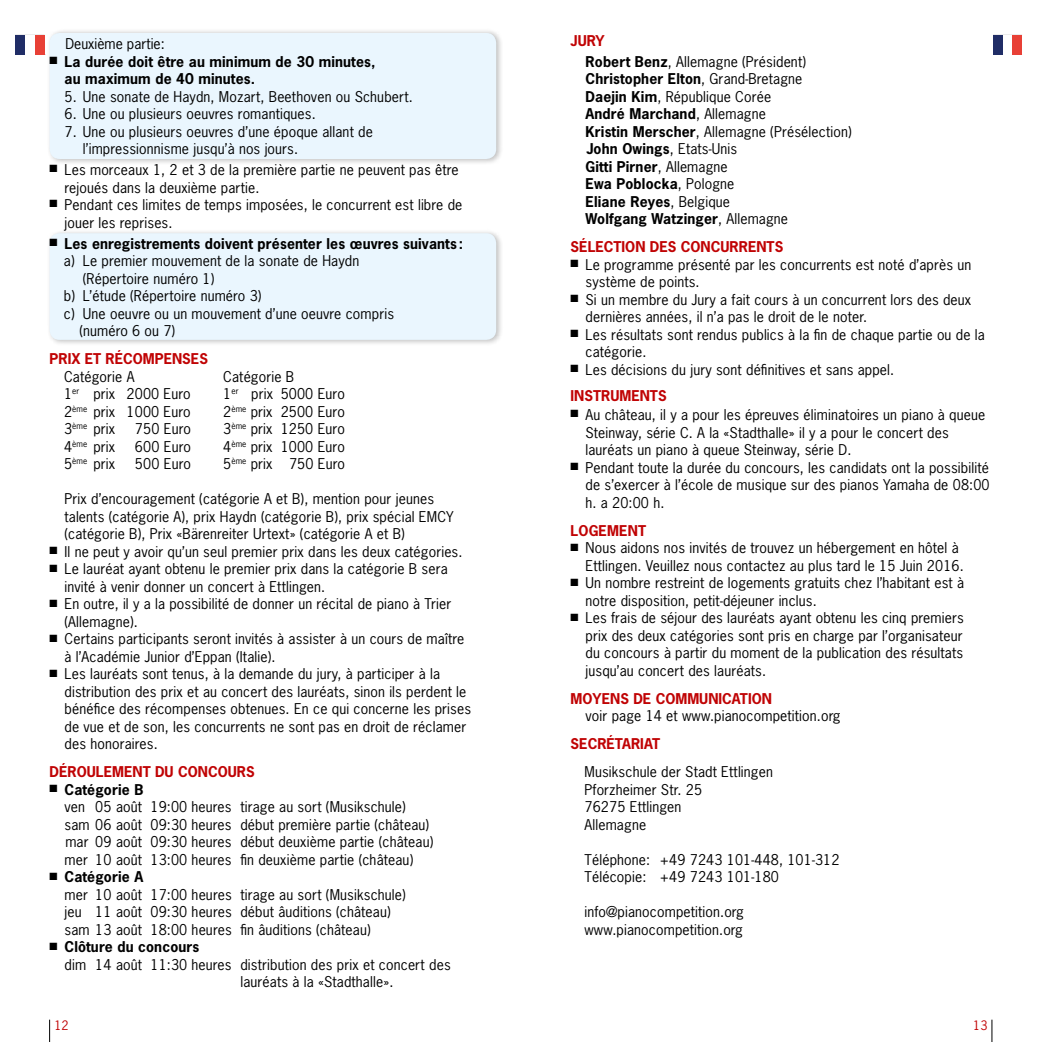
<style>
.page{position:relative;width:1042px;height:1042px;background:#fff}
.page>*{position:absolute;margin:0;border:0;box-sizing:border-box;transform-origin:0 0}
.t1{font:14px/17.5px "News Gothic";letter-spacing:.01em;color:#000}
.t2{font:700 14px/17.5px "News Gothic";letter-spacing:.01em;color:#000}
.t3{font:700 14px "News Gothic Std";color:#c00304}
.t4{font:14px "News Gothic Std";color:#000}
.t5{font:12.25px "News Gothic Std";color:#c00304}
.s1{font-weight:700}
</style>
<div class="page">
<svg style="left:49px;top:1019px;width:1px;height:23px"></svg>
<svg style="left:991px;top:1019px;width:1px;height:23px"></svg>
<div style="left:47px;top:28px;width:457px;height:137px;background:#000;opacity:.25"></div>
<div style="left:50px;top:33px;width:446px;height:126px;background:#eaf6fe;border-radius:10px"></div>
<div style="left:47px;top:228px;width:457px;height:117px;background:#000;opacity:.25"></div>
<div style="left:50px;top:233px;width:446px;height:107px;background:#eaf6fe;border-radius:10px"></div>
<div style="left:993px;top:35px;width:10px;height:20px;background:#202d66"></div>
<div style="left:1012px;top:35px;width:10px;height:20px;background:#e84036"></div>
<svg style="left:44px;top:35px;width:1px;height:20px"></svg>
<div style="left:15px;top:35px;width:10px;height:20px;background:#202d66"></div>
<div style="left:35px;top:35px;width:9px;height:20px;background:#e84036"></div>
<p class="t4" style="left:65px;top:35px;width:101px">Deuxième partie:</p>
<p class="t2" style="left:64px;top:52px;width:312px;text-indent:-15px">■ La durée doit être au minimum de 30 minutes, au maximum de 40 minutes.</p>
<p class="t1" style="left:64px;top:87px;width:350px">5. Une sonate de Haydn, Mozart, Beethoven ou Schubert.</p>
<p class="t1" style="left:64px;top:105px;width:253px">6. Une ou plusieurs oeuvres romantiques.</p>
<p class="t1" style="left:83px;top:122px;width:291px;text-indent:-18px">7. Une ou plusieurs oeuvres d’une époque allant de l’impressionnisme jusqu’à nos jours.</p>
<p class="t1" style="left:64px;top:161px;width:395px;text-indent:-15px">■ Les morceaux 1, 2 et 3 de la première partie ne peuvent pas être rejoués dans la deuxième partie.</p>
<p class="t1" style="left:64px;top:196px;width:399px;text-indent:-15px">■ Pendant ces limites de temps imposées, le concurrent est libre de jouer les reprises.</p>
<p class="t2" style="left:50px;top:234px;width:415px">■ Les enregistrements doivent présenter les œuvres suivants :</p>
<p class="t1" style="left:64px;top:252px;width:297px">a) Le premier mouvement de la sonate de Haydn</p>
<p class="t1" style="left:83px;top:269px;width:133px">(Répertoire numéro 1)</p>
<p class="t1" style="left:64px;top:287px;width:199px">b) L’étude (Répertoire numéro 3)</p>
<p class="t1" style="left:64px;top:304px;width:332px">c) Une oeuvre ou un mouvement d’une oeuvre compris</p>
<p class="t1" style="left:79px;top:322px;width:97px">(numéro 6 ou 7)</p>
<p class="t3" style="left:50px;top:349px;width:160px">PRIX ET RÉCOMPENSES</p>
<p class="t1" style="left:64px;top:367px;width:72px">Catégorie A</p>
<p class="t1" style="left:223px;top:367px;width:72px">Catégorie B</p>
<p class="t1" style="left:64px;top:385px;width:128px">1<sup>er</sup> prix 2000 Euro</p>
<p class="t1" style="left:223px;top:385px;width:123px">1<sup>er</sup> prix 5000 Euro</p>
<p class="t1" style="left:64px;top:402px;width:128px">2<sup>ème</sup> prix 1000 Euro</p>
<p class="t1" style="left:223px;top:402px;width:123px">2<sup>ème</sup> prix 2500 Euro</p>
<p class="t1" style="left:64px;top:420px;width:53px">3<sup>ème</sup> prix</p>
<p class="t1" style="left:135px;top:420px;width:57px">750 Euro</p>
<p class="t1" style="left:223px;top:420px;width:123px">3<sup>ème</sup> prix 1250 Euro</p>
<p class="t1" style="left:64px;top:437px;width:53px">4<sup>ème</sup> prix</p>
<p class="t1" style="left:135px;top:437px;width:57px">600 Euro</p>
<p class="t1" style="left:223px;top:437px;width:123px">4<sup>ème</sup> prix 1000 Euro</p>
<p class="t1" style="left:64px;top:455px;width:53px">5<sup>ème</sup> prix</p>
<p class="t1" style="left:135px;top:455px;width:57px">500 Euro</p>
<p class="t1" style="left:223px;top:455px;width:123px">5<sup>ème</sup> prix 750 Euro</p>
<p class="t1" style="left:64px;top:490px;width:391px">Prix d’encouragement (catégorie A et B), mention pour jeunes talents (catégorie A), prix Haydn (catégorie B), prix spécial EMCY (catégorie B), Prix «Bärenreiter Urtext» (catégorie A et B)</p>
<p class="t1" style="left:50px;top:542px;width:414px">■ Il ne peut y avoir qu’un seul premier prix dans les deux catégories.</p>
<p class="t1" style="left:64px;top:560px;width:385px;text-indent:-15px">■ Le lauréat ayant obtenu le premier prix dans la catégorie B sera invité à venir donner un concert à Ettlingen.</p>
<p class="t1" style="left:64px;top:595px;width:388px;text-indent:-15px">■ En outre, il y a la possibilité de donner un récital de piano à Trier (Allemagne).</p>
<p class="t1" style="left:64px;top:630px;width:401px;text-indent:-15px">■ Certains participants seront invités à assister à un cours de maître à l’Académie Junior d’Eppan (Italie).</p>
<p class="t1" style="left:64px;top:665px;width:408px;text-indent:-15px">■ Les lauréats sont tenus, à la demande du jury, à participer à la distribution des prix et au concert des lauréats, sinon ils perdent le bénéfice des récompenses obtenues. En ce qui concerne les prises de vue et de son, les concurrents ne sont pas en droit de réclamer des honoraires.</p>
<p class="t3" style="left:50px;top:762px;width:207px">DÉROULEMENT DU CONCOURS</p>
<p class="t1" style="left:64px;top:780px;width:370px;text-indent:-15px">■ <span class="s1">Catégorie B<br></span>ven 05 août 19:00 heures tirage au sort (Musikschule) sam 06 août 09:30 heures début première partie (château) mar 09 août 09:30 heures début deuxième partie (château) mer 10 août 13:00 heures fin deuxième partie (château)</p>
<p class="t1" style="left:64px;top:868px;width:343px;text-indent:-15px">■ <span class="s1">Catégorie A<br></span>mer 10 août 17:00 heures tirage au sort (Musikschule) jeu 11 août 09:30 heures début âuditions (château) sam 13 août 18:00 heures fin âuditions (château)</p>
<p class="t2" style="left:50px;top:938px;width:151px">■ Clôture du concours</p>
<p class="t1" style="left:64px;top:955px;width:388px">dim 14 août 11:30 heures distribution des prix et concert des</p>
<p class="t1" style="left:240px;top:973px;width:154px">lauréats à la «Stadthalle».</p>
<p class="t3" style="left:570px;top:31px;width:36px">JURY</p>
<p class="t1" style="left:585px;top:52px;width:268px"><span class="s1">Robert Benz</span>, Allemagne (Président)<br><span class="s1">Christopher Elton</span>, Grand-Bretagne<br><span class="s1">Daejin Kim</span>, République Corée<br><span class="s1">André Marchand</span>, Allemagne<br><span class="s1">Kristin Merscher</span>, Allemagne (Présélection)<br><span class="s1">John Owings</span>, Etats-Unis<br><span class="s1">Gitti Pirner</span>, Allemagne<br><span class="s1">Ewa Poblocka</span>, Pologne<br><span class="s1">Eliane Reyes</span>, Belgique<br><span class="s1">Wolfgang Watzinger</span>, Allemagne</p>
<p class="t3" style="left:570px;top:237px;width:214px">SÉLECTION DES CONCURRENTS</p>
<p class="t1" style="left:585px;top:255px;width:387px;text-indent:-15px">■ Le programme présenté par les concurrents est noté d’après un système de points.</p>
<p class="t1" style="left:585px;top:290px;width:387px;text-indent:-15px">■ Si un membre du Jury a fait cours à un concurrent lors des deux dernières années, il n’a pas le droit de le noter.</p>
<p class="t1" style="left:585px;top:325px;width:401px;text-indent:-15px">■ Les résultats sont rendus publics à la fin de chaque partie ou de la catégorie.</p>
<p class="t1" style="left:570px;top:360px;width:325px">■ Les décisions du jury sont définitives et sans appel.</p>
<p class="t3" style="left:570px;top:386px;width:98px">INSTRUMENTS</p>
<p class="t1" style="left:585px;top:406px;width:401px;text-indent:-15px">■ Au château, il y a pour les épreuves éliminatoires un piano à queue<br>Steinway, série C. A la «Stadthalle» il y a pour le concert des lauréats un piano à queue Steinway, série D.</p>
<p class="t1" style="left:585px;top:458px;width:406px;text-align:justify;text-indent:-15px">■ Pendant toute la durée du concours, les candidats ont la possibilité de s’exercer à l’école de musique sur des pianos Yamaha de 08:00 h. a 20:00 h.</p>
<p class="t3" style="left:570px;top:521px;width:77px">LOGEMENT</p>
<p class="t1" style="left:585px;top:539px;width:380px;text-indent:-15px">■ Nous aidons nos invités de trouvez un hébergement en hôtel à<br>Ettlingen. Veuillez nous contactez au plus tard le 15 Juin 2016.</p>
<p class="t1" style="left:585px;top:574px;width:380px;text-indent:-15px">■ Un nombre restreint de logements gratuits chez l’habitant est à notre disposition, petit-déjeuner inclus.</p>
<p class="t1" style="left:585px;top:609px;width:380px;text-align:justify;text-indent:-15px">■ Les frais de séjour des lauréats ayant obtenu les cinq premiers prix des deux catégories sont pris en charge par l’organisateur du concours à partir du moment de la publication des résultats jusqu’au concert des lauréats.</p>
<p class="t3" style="left:570px;top:689px;width:203px">MOYENS DE COMMUNICATION</p>
<p class="t1" style="left:585px;top:707px;width:257px">voir page 14 et www.pianocompetition.org</p>
<p class="t3" style="left:570px;top:734px;width:91px">SECRÉTARIAT</p>
<p class="t1" style="left:584px;top:763px;width:190px">Musikschule der Stadt Ettlingen<br>Pforzheimer Str. 25<br>76275 Ettlingen<br>Allemagne</p>
<p class="t1" style="left:584px;top:850px;width:256px">Téléphone: +49 7243 101-448, 101-312<br>Télécopie: +49 7243 101-180</p>
<p class="t1" style="left:584px;top:903px;width:161px">info@pianocompetition.org www.pianocompetition.org</p>
<p class="t5" style="left:55px;top:1017px;width:16px">12</p>
<p class="t5" style="left:973px;top:1017px;width:16px">13</p>
</div>
